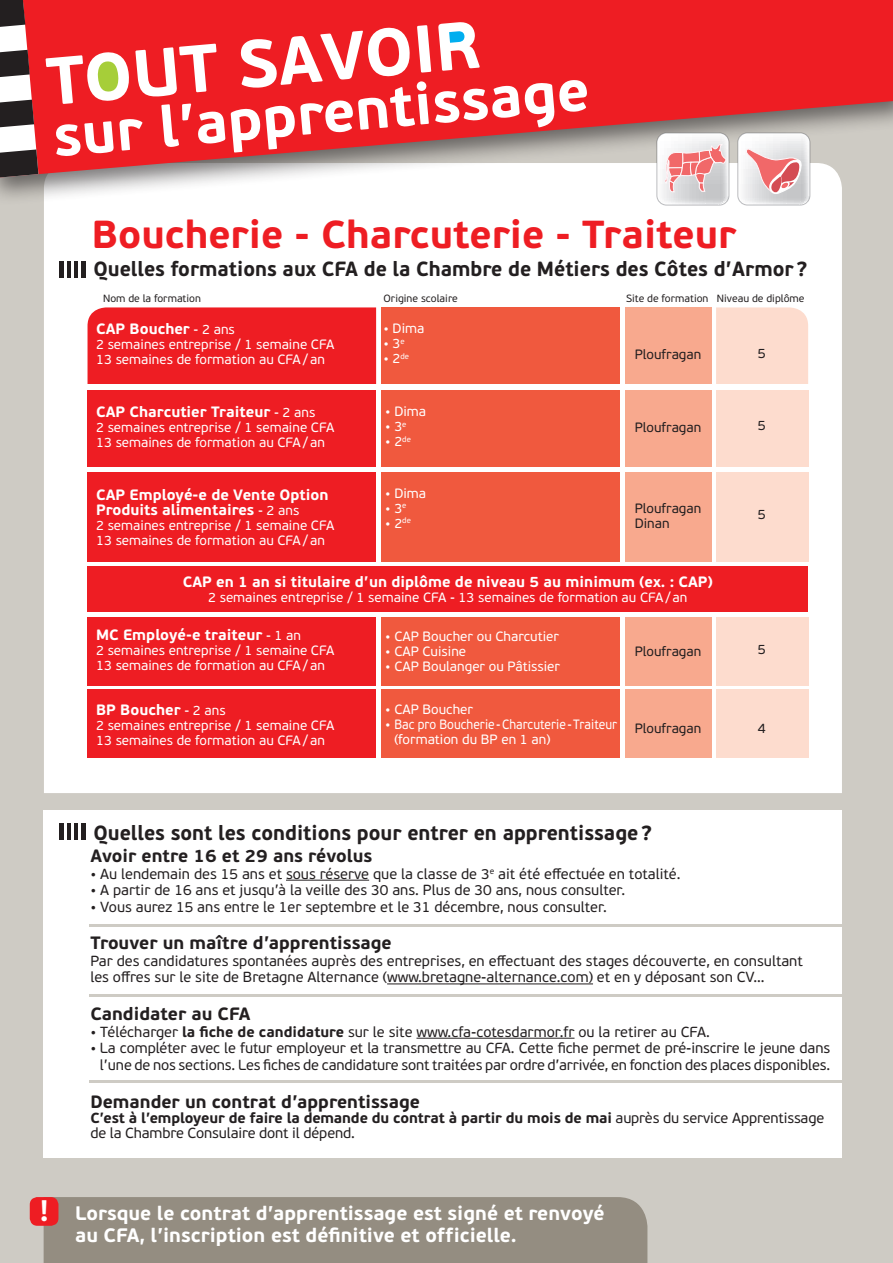
<style>
.page{position:relative;width:893px;height:1263px;background:#cecbc4}
.page>*{position:absolute;margin:0;border:0;box-sizing:border-box;transform-origin:0 0}
.t1{font:700 66.9px "PF Beau Sans Pro";color:#fff}
.t2{font:700 57.6px "PF Beau Sans Pro";color:#fff}
.t3{font:700 39px "PF Beau Sans Pro";color:#ee1d23}
.t4{font:700 29.7px "PF Beau Sans Pro";color:#fff}
.t5{font:700 20.55px "PF Beau Sans Pro";color:#231f20;scale:.96 1}
.t6{font:700 19.5px/21.3px "PF Beau Sans Pro";color:#fff}
.t7{font:700 17.85px "PF Beau Sans Pro";color:#231f20}
.t8{font:700 15px/15px "PF Beau Sans Pro";color:#fff}
.t9{font:14.55px/16.5px "PF Beau Sans Pro";color:#231f20}
.t10{font:13.5px/15px "PF Beau Sans Pro";color:#fff}
.t11{font:13.5px "PF Beau Sans Pro";color:#231f20}
.t12{font:10.5px "PF Beau Sans Pro";color:#231f20}
.s1{font-weight:400;font-size:13.5px}
.s2{font-weight:700}
</style>
<div class="page">
<div style="left:44px;top:206px;width:798px;height:587px;background:#fff"></div>
<div style="left:0;top:0;width:893px;height:206px;background:#231f20;opacity:.6"></div>
<svg style="left:38px;top:0;width:855px;height:177px;background:#e43a3e"></svg>
<svg style="left:0;top:0;width:38px;height:177px;background:#966d6e"></svg>
<svg style="left:446px;top:25px;width:20px;height:25px"></svg>
<svg style="left:94px;top:58px;width:27px;height:37px"></svg>
<svg style="left:738px;top:133px;width:72px;height:72px;background:#e8cbcd"></svg>
<div style="left:737px;top:133px;width:73px;height:72px;border:1px solid #babbbe;border-radius:10px"></div>
<svg style="left:657px;top:133px;width:72px;height:72px"></svg>
<div style="left:716px;top:307px;width:92px;height:77px;background:#fddcce"></div>
<div style="left:88px;top:307px;width:288px;height:77px;background:#ee1d23"></div>
<div style="left:625px;top:307px;width:86px;height:77px;background:#f8a98e"></div>
<div style="left:381px;top:307px;width:239px;height:77px;background:#f0593e"></div>
<div style="left:716px;top:390px;width:92px;height:77px;background:#fddcce"></div>
<div style="left:625px;top:390px;width:86px;height:77px;background:#f8a98e"></div>
<div style="left:381px;top:390px;width:239px;height:77px;background:#f0593e"></div>
<div style="left:88px;top:390px;width:288px;height:77px;background:#ee1d23"></div>
<div style="left:716px;top:473px;width:92px;height:89px;background:#fddcce"></div>
<div style="left:88px;top:473px;width:288px;height:89px;background:#ee1d23"></div>
<div style="left:88px;top:567px;width:720px;height:45px;background:#ee1d23"></div>
<div style="left:625px;top:473px;width:86px;height:89px;background:#f8a98e"></div>
<div style="left:381px;top:473px;width:239px;height:89px;background:#f0593e"></div>
<div style="left:716px;top:617px;width:92px;height:68px;background:#fddcce"></div>
<div style="left:88px;top:617px;width:288px;height:68px;background:#ee1d23"></div>
<div style="left:625px;top:617px;width:86px;height:68px;background:#f8a98e"></div>
<div style="left:381px;top:617px;width:239px;height:68px;background:#f0593e"></div>
<div style="left:716px;top:690px;width:92px;height:68px;background:#fddcce"></div>
<div style="left:88px;top:690px;width:288px;height:68px;background:#ee1d23"></div>
<div style="left:625px;top:690px;width:86px;height:68px;background:#f8a98e"></div>
<div style="left:381px;top:690px;width:239px;height:68px;background:#f0593e"></div>
<div style="left:59px;top:261px;width:5px;height:17px;background:#231f20"></div>
<hr style="left:67px;top:261px;width:4px;height:17px;background:#231f20">
<hr style="left:74px;top:261px;width:4px;height:17px;background:#231f20">
<hr style="left:81px;top:261px;width:4px;height:17px;background:#231f20">
<hr style="left:64px;top:261px;width:3px;height:17px;background:#fff">
<hr style="left:71px;top:261px;width:3px;height:17px;background:#fff">
<hr style="left:78px;top:261px;width:3px;height:17px;background:#fff">
<div style="left:44px;top:1197px;width:603px;height:66px;background:#948d81"></div>
<div style="left:30px;top:1197px;width:28px;height:29px;background:#ee1d23;border-radius:8px"></div>
<div style="left:44px;top:811px;width:798px;height:347px;background:#fff"></div>
<hr style="left:89px;top:924px;width:753px;height:3px;background:#cecbc4">
<hr style="left:89px;top:994px;width:753px;height:3px;background:#cecbc4">
<hr style="left:89px;top:1080px;width:753px;height:2px;background:#cecbc4">
<div style="left:59px;top:823px;width:5px;height:17px;background:#231f20"></div>
<hr style="left:67px;top:823px;width:4px;height:17px;background:#231f20">
<hr style="left:74px;top:823px;width:4px;height:17px;background:#231f20">
<hr style="left:81px;top:823px;width:4px;height:17px;background:#231f20">
<hr style="left:286px;top:880px;width:83px;height:1px;background:#231f20">
<hr style="left:387px;top:983px;width:206px;height:1px;background:#231f20">
<hr style="left:416px;top:1038px;width:158px;height:1px;background:#231f20">
<p class="t1" style="left:43px;top:41px;width:436px;rotate:-5deg">TOUT SAVOIR</p>
<p class="t2" style="left:50px;top:101px;width:540px;rotate:-5deg">sur l’apprentissage</p>
<p class="t3" style="left:92px;top:210px;width:646px">Boucherie - Charcuterie - Traiteur</p>
<p class="t5" style="left:94px;top:257px;width:745px">Quelles formations aux CFA de la Chambre de Métiers des Côtes d’Armor?</p>
<p class="t12" style="left:103px;top:292px;width:99px">Nom de la formation</p>
<p class="t12" style="left:384px;top:292px;width:76px">Origine scolaire</p>
<p class="t12" style="left:626px;top:292px;width:84px">Site de formation</p>
<p class="t12" style="left:717px;top:292px;width:89px">Niveau de diplôme</p>
<p class="t8" style="left:96px;top:322px;width:140px">CAP Boucher <span class="s1">- 2 ans</span></p>
<p class="t10" style="left:96px;top:337px;width:240px">2 semaines entreprise / 1 semaine CFA</p>
<p class="t10" style="left:96px;top:352px;width:230px">13 semaines de formation au CFA/an</p>
<p class="t10" style="left:384px;top:321px;width:42px">• Dima</p>
<p class="t10" style="left:384px;top:336px;width:23px">• 3<sup>e</sup></p>
<p class="t10" style="left:384px;top:351px;width:27px">• 2<sup>de</sup></p>
<p class="t11" style="left:635px;top:347px;width:68px">Ploufragan</p>
<p class="t11" style="left:758px;top:346px;width:9px">5</p>
<p class="t8" style="left:96px;top:405px;width:221px">CAP Charcutier Traiteur <span class="s1">- 2 ans</span></p>
<p class="t10" style="left:96px;top:420px;width:240px">2 semaines entreprise / 1 semaine CFA</p>
<p class="t10" style="left:96px;top:435px;width:230px">13 semaines de formation au CFA/an</p>
<p class="t10" style="left:385px;top:404px;width:42px">• Dima</p>
<p class="t10" style="left:385px;top:419px;width:23px">• 3<sup>e</sup></p>
<p class="t10" style="left:385px;top:434px;width:27px">• 2<sup>de</sup></p>
<p class="t11" style="left:635px;top:419px;width:68px">Ploufragan</p>
<p class="t11" style="left:758px;top:418px;width:9px">5</p>
<p class="t10" style="left:385px;top:486px;width:42px">• Dima</p>
<p class="t10" style="left:385px;top:501px;width:23px">• 3<sup>e</sup></p>
<p class="t10" style="left:385px;top:516px;width:27px">• 2<sup>de</sup></p>
<p class="t8" style="left:96px;top:488px;width:234px">CAP Employé-e de Vente Option<br>Produits alimentaires <span class="s1">- 2 ans</span></p>
<p class="t10" style="left:96px;top:518px;width:240px">2 semaines entreprise / 1 semaine CFA</p>
<p class="t10" style="left:96px;top:533px;width:230px">13 semaines de formation au CFA/an</p>
<p class="t8" style="left:183px;top:575px;width:532px">CAP en 1 an si titulaire d’un diplôme de niveau 5 au minimum (ex. : CAP)</p>
<p class="t10" style="left:208px;top:590px;width:481px">2 semaines entreprise / 1 semaine CFA - 13 semaines de formation au CFA/an</p>
<p class="t11" style="left:635px;top:500px;width:68px">Ploufragan</p>
<p class="t11" style="left:635px;top:515px;width:37px">Dinan</p>
<p class="t11" style="left:758px;top:506px;width:9px">5</p>
<p class="t8" style="left:96px;top:627px;width:206px">MC Employé-e traiteur <span class="s1">- 1 an</span></p>
<p class="t10" style="left:96px;top:643px;width:240px">2 semaines entreprise / 1 semaine CFA</p>
<p class="t10" style="left:96px;top:658px;width:230px">13 semaines de formation au CFA/an</p>
<p class="t8" style="left:96px;top:703px;width:131px">BP Boucher <span class="s1">- 2 ans</span></p>
<p class="t10" style="left:96px;top:718px;width:240px">2 semaines entreprise / 1 semaine CFA</p>
<p class="t10" style="left:96px;top:733px;width:230px">13 semaines de formation au CFA/an</p>
<p class="t10" style="left:385px;top:629px;width:175px">• CAP Boucher ou Charcutier</p>
<p class="t10" style="left:385px;top:644px;width:82px">• CAP Cuisine</p>
<p class="t10" style="left:385px;top:659px;width:176px">• CAP Boulanger ou Pâtissier</p>
<p class="t11" style="left:635px;top:643px;width:68px">Ploufragan</p>
<p class="t11" style="left:758px;top:642px;width:9px">5</p>
<p class="t10" style="left:385px;top:702px;width:89px">• CAP Boucher</p>
<p class="t10" style="left:394px;top:717px;width:224px;text-indent:-9px">• Bac pro Boucherie-Charcuterie-Traiteur (formation du BP en 1 an)</p>
<p class="t11" style="left:635px;top:721px;width:68px">Ploufragan</p>
<p class="t11" style="left:758px;top:721px;width:9px">4</p>
<p class="t4" style="left:40px;top:1192px;width:10px">!</p>
<p class="t5" style="left:94px;top:820px;width:584px">Quelles sont les conditions pour entrer en apprentissage?</p>
<p class="t7" style="left:90px;top:845px;width:284px">Avoir entre 16 et 29 ans révolus</p>
<p class="t9" style="left:90px;top:866px;width:592px">• Au lendemain des 15 ans et sous réserve que la classe de 3<sup>e</sup> ait été effectuée en totalité.</p>
<p class="t9" style="left:90px;top:882px;width:536px">• A partir de 16 ans et jusqu’à la veille des 30 ans. Plus de 30 ans, nous consulter.</p>
<p class="t9" style="left:90px;top:899px;width:518px">• Vous aurez 15 ans entre le 1er septembre et le 31 décembre, nous consulter.</p>
<p class="t7" style="left:90px;top:932px;width:303px">Trouver un maître d’apprentissage</p>
<p class="t9" style="left:90px;top:953px;width:714px">Par des candidatures spontanées auprès des entreprises, en effectuant des stages découverte, en consultant les offres sur le site de Bretagne Alternance (www.bretagne-alternance.com) et en y déposant son CV...</p>
<p class="t7" style="left:90px;top:1003px;width:162px">Candidater au CFA</p>
<p class="t9" style="left:90px;top:1024px;width:621px">• Télécharger <span class="s2">la fiche de candidature</span> sur le site www.cfa-cotesdarmor.fr ou la retirer au CFA.</p>
<p class="t9" style="left:90px;top:1040px;width:741px;text-align:right">• La compléter avec le futur employeur et la transmettre au CFA. Cette fiche permet de pré-inscrire le jeune dans l’une de nos sections. Les fiches de candidature sont traitées par ordre d’arrivée, en fonction des places disponibles.</p>
<p class="t7" style="left:90px;top:1090px;width:331px">Demander un contrat d’apprentissage</p>
<p class="t9" style="left:90px;top:1110px;width:735px;line-height:15px"><span class="s2">C’est à l’employeur de faire la demande du contrat à partir du mois de mai</span> auprès du service Apprentissage de la Chambre Consulaire dont il dépend.</p>
<p class="t6" style="left:75px;top:1203px;width:531px">Lorsque le contrat d’apprentissage est signé et renvoyé au CFA, l’inscription est définitive et officielle.</p>
</div>
